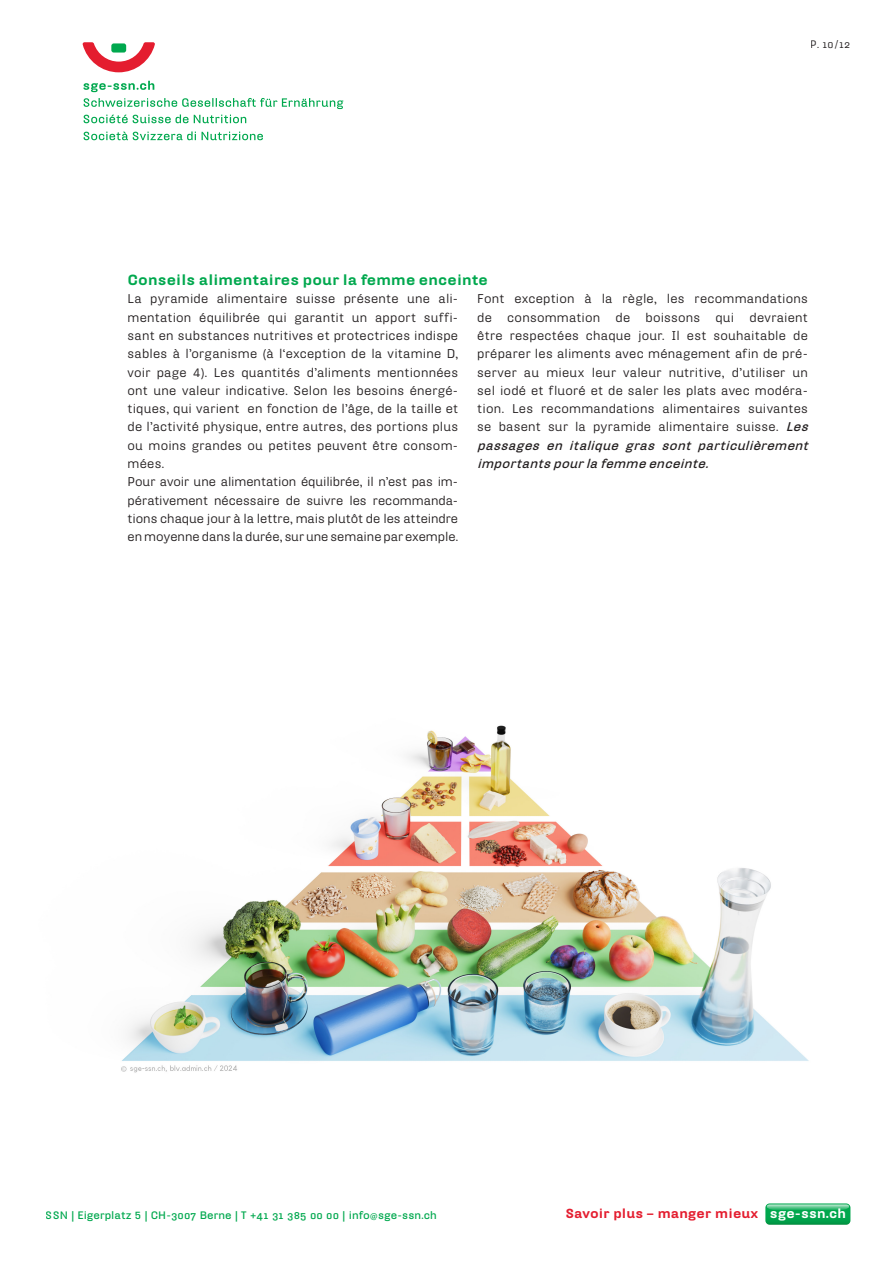
<style>
.page{position:relative;width:893px;height:1263px;background:#fff}
.page>*{position:absolute;margin:0;border:0;box-sizing:border-box;transform-origin:0 0}
.t1{font:900 14.25px "Hydra Text";letter-spacing:.01em;color:#00a84e}
.t2{font:900 12.75px "Hydra Text";letter-spacing:.01em;color:#e41d2f}
.t3{font:12.3px/18.3px "Hydra Text";letter-spacing:.015em;color:#231f20}
.t4{font:700 10.5px "Hydra Text";letter-spacing:.01em;color:#00a84e}
.t5{font:10.5px "Hydra Text Regular Expert";color:#231f20}
.s1{font-family:"Hydra Text"}
.s2{font-weight:700;font-style:italic}
.s3{font-family:"Hydra Text Bold Expert";font-weight:400}
.s4{font-weight:400}
.s5{color:#fff}
</style>
<div class="page">
<svg style="left:765px;top:1203px;width:85px;height:22px;background:#24af64"></svg>
<svg style="left:84px;top:131px;width:179px;height:9px"></svg>
<svg style="left:84px;top:98px;width:259px;height:25px"></svg>
<svg style="left:83px;top:81px;width:71px;height:11px"></svg>
<svg style="left:83px;top:42px;width:72px;height:30px"></svg>
<img style="left:121px;top:725px;width:688px;height:348px">
<p class="t1" style="left:128px;top:271px;width:362px">Conseils alimentaires pour la femme enceinte</p>
<p class="t5" style="left:811px;top:38px;width:41px"><span class="s1">P.</span> 10 <span class="s1">/</span> 12</p>
<p class="t3" style="left:128px;top:289px;width:332px">La pyramide alimentaire suisse présente une ali&shy;mentation équilibrée qui garantit un apport suffi&shy;sant en substances nutritives et protectrices indispe sables à l’organisme (à l‘exception de la vitamine D, voir page 4). Les quantités d’aliments mentionnées ont une valeur indicative. Selon les besoins énergé&shy;tiques, qui varient en fonction de l’âge, de la taille et de l’activité physique, entre autres, des portions plus ou moins grandes ou petites peuvent être consom&shy;mées.<br>Pour avoir une alimentation équilibrée, il n’est pas im&shy;pérativement nécessaire de suivre les recommanda&shy;tions chaque jour à la lettre, mais plutôt de les atteindre en moyenne dans la durée, sur une semaine par exemple.</p>
<p class="t3" style="left:477px;top:289px;width:336px">Font exception à la règle, les recommandations de consommation de boissons qui devraient être respectées chaque jour. Il est souhaitable de préparer les aliments avec ménagement afin de pré&shy;server au mieux leur valeur nutritive, d’utiliser un sel iodé et fluoré et de saler les plats avec modéra&shy;tion. Les recommandations alimentaires suivantes se basent sur la pyramide alimentaire suisse. <span class="s2">Les passages en italique gras sont particulièrement importantspourlafemmeenceinte.</span></p>
<p class="t4" style="left:46px;top:1208px;width:393px">SSN | Eigerplatz 5 | CH-<span class="s3">3007</span> Berne | T +<span class="s3">41 31 385 00 00</span> | info<span class="s4">@</span>sge-ssn.ch</p>
<p class="t2" style="left:565px;top:1205px;width:282px">Savoir plus – manger mieux <span class="s5">sge-ssn.ch</span></p>
</div>
